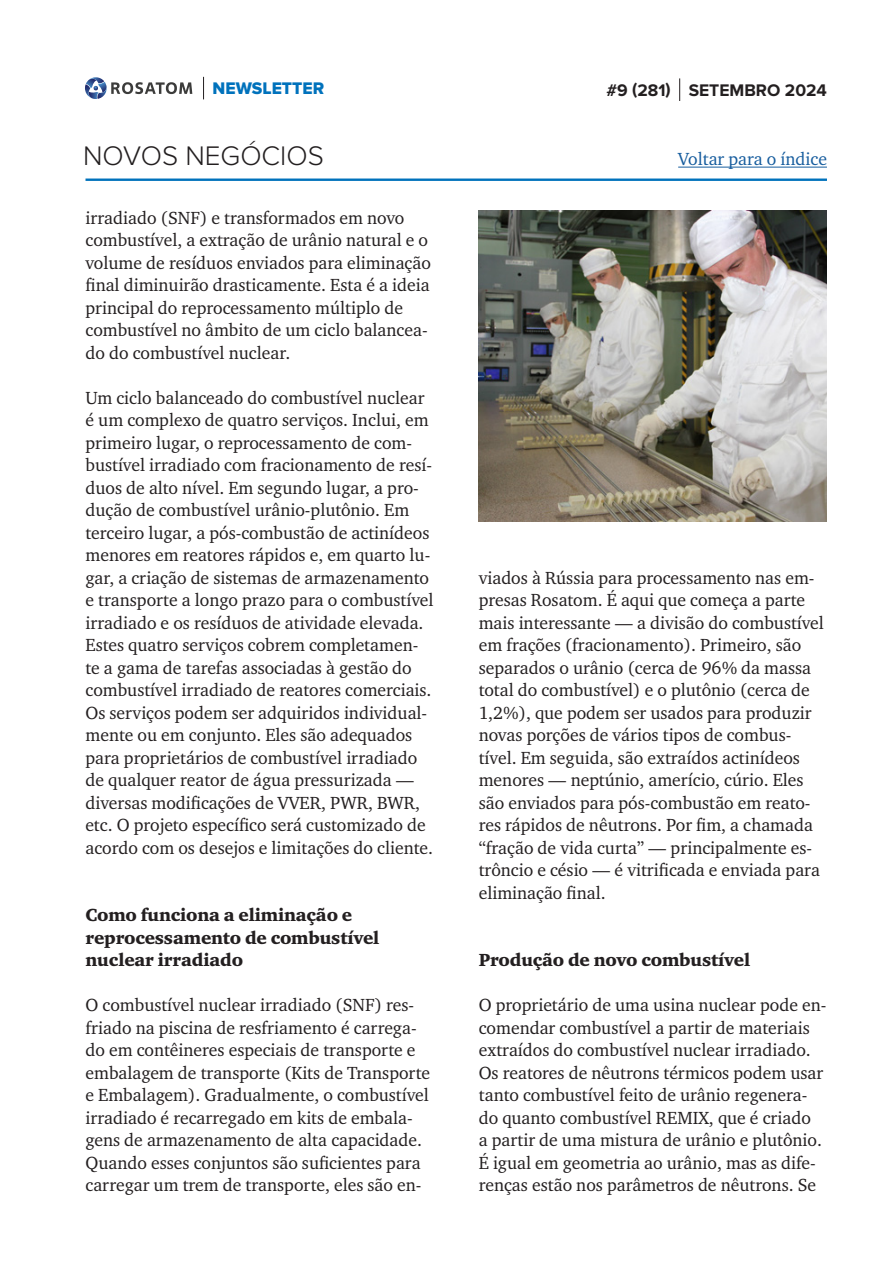
<style>
.page{position:relative;width:893px;height:1263px;background:#fff}
.page>*{position:absolute;margin:0;border:0;box-sizing:border-box;transform-origin:0 0}
.t1{font:300 27.9px "Proxima Nova";color:#231f20}
.main_text{font:18px/22.5px "Charter ITC";color:#231f20}
.subtitle{font:18px/22.5px "Charter Black ITC";letter-spacing:-.01em;color:#231f20}
.t2{font:18px "Charter ITC";color:#175d9e}
.t3{font:700 17.4px "Proxima Nova";color:#231f20}
.t4{font:17.4px "Proxima Nova Extrabld";color:#0072bc}
</style>
<div class="page">
<hr style="left:86px;top:179px;width:741px;height:2px;background:#0072bc">
<svg style="left:203px;top:77px;width:1px;height:22px"></svg>
<svg style="left:85px;top:77px;width:107px;height:22px"></svg>
<svg style="left:679px;top:78px;width:1px;height:23px"></svg>
<hr style="left:678px;top:167px;width:149px;height:1px;background:#175d9e">
<img style="left:479px;top:210px;width:348px;height:311px">
<p class="t4" style="left:213px;top:78px;width:113px">NEWSLETTER</p>
<p class="t3" style="left:606px;top:80px;width:222px">#9 (281) SETEMBRO 2024</p>
<h1 class="t1" style="left:83px;top:140px;width:242px">NOVOS NEGÓCIOS</h1>
<p class="t2" style="left:678px;top:148px;width:150px">Voltar para o índice</p>
<p class="main_text" style="left:86px;top:206px;width:347px">irradiado (SNF) e transformados em novo combustível, a extração de urânio natural e o volume de resíduos enviados para eliminação final diminuirão drasticamente. Esta é a ideia principal do reprocessamento múltiplo de combustível no âmbito de um ciclo balancea&shy;do do combustível nuclear.</p>
<p class="main_text" style="left:86px;top:386px;width:349px">Um ciclo balanceado do combustível nuclear é um complexo de quatro serviços. Inclui, em primeiro lugar, o reprocessamento de com&shy;bustível irradiado com fracionamento de resí&shy;duos de alto nível. Em segundo lugar, a pro&shy;dução de combustível urânio-plutônio. Em terceiro lugar, a pós-combustão de actinídeos menores em reatores rápidos e, em quarto lu&shy;gar, a criação de sistemas de armazenamento e transporte a longo prazo para o combustível irradiado e os resíduos de atividade elevada.<br>Estes quatro serviços cobrem completamen&shy;te a gama de tarefas associadas à gestão do combustível irradiado de reatores comerciais.<br>Os serviços podem ser adquiridos individual&shy;mente ou em conjunto. Eles são adequados para proprietários de combustível irradiado de qualquer reator de água pressurizada — diversas modificações de VVER, PWR, BWR, etc. O projeto específico será customizado de acordo com os desejos e limitações do cliente.</p>
<p class="subtitle" style="left:86px;top:904px;width:295px">Como funciona a eliminação e reprocessamento de combustível nuclear irradiado</p>
<p class="main_text" style="left:86px;top:994px;width:346px">O combustível nuclear irradiado (SNF) res&shy;friado na piscina de resfriamento é carrega&shy;do em contêineres especiais de transporte e embalagem de transporte (Kits de Transporte e Embalagem). Gradualmente, o combustível irradiado é recarregado em kits de embala&shy;gens de armazenamento de alta capacidade.<br>Quando esses conjuntos são suficientes para carregar um trem de transporte, eles são en-</p>
<p class="main_text" style="left:479px;top:566px;width:347px">viados à Rússia para processamento nas em&shy;presas Rosatom. É aqui que começa a parte mais interessante — a divisão do combustível em frações (fracionamento). Primeiro, são separados o urânio (cerca de 96% da massa total do combustível) e o plutônio (cerca de 1,2%), que podem ser usados para produzir novas porções de vários tipos de combus&shy;tível. Em seguida, são extraídos actinídeos menores — neptúnio, amerício, cúrio. Eles são enviados para pós-combustão em reato&shy;res rápidos de nêutrons. Por fim, a chamada “fração de vida curta” — principalmente es&shy;trôncio e césio — é vitrificada e enviada para eliminação final.</p>
<p class="subtitle" style="left:479px;top:949px;width:273px">Produção de novo combustível</p>
<p class="main_text" style="left:479px;top:994px;width:349px">O proprietário de uma usina nuclear pode en&shy;comendar combustível a partir de materiais extraídos do combustível nuclear irradiado.<br>Os reatores de nêutrons térmicos podem usar tanto combustível feito de urânio regenera&shy;do quanto combustível REMIX, que é criado<br>a partir de uma mistura de urânio e plutônio.<br>É igual em geometria ao urânio, mas as dife&shy;renças estão nos parâmetros de nêutrons. Se</p>
</div>
